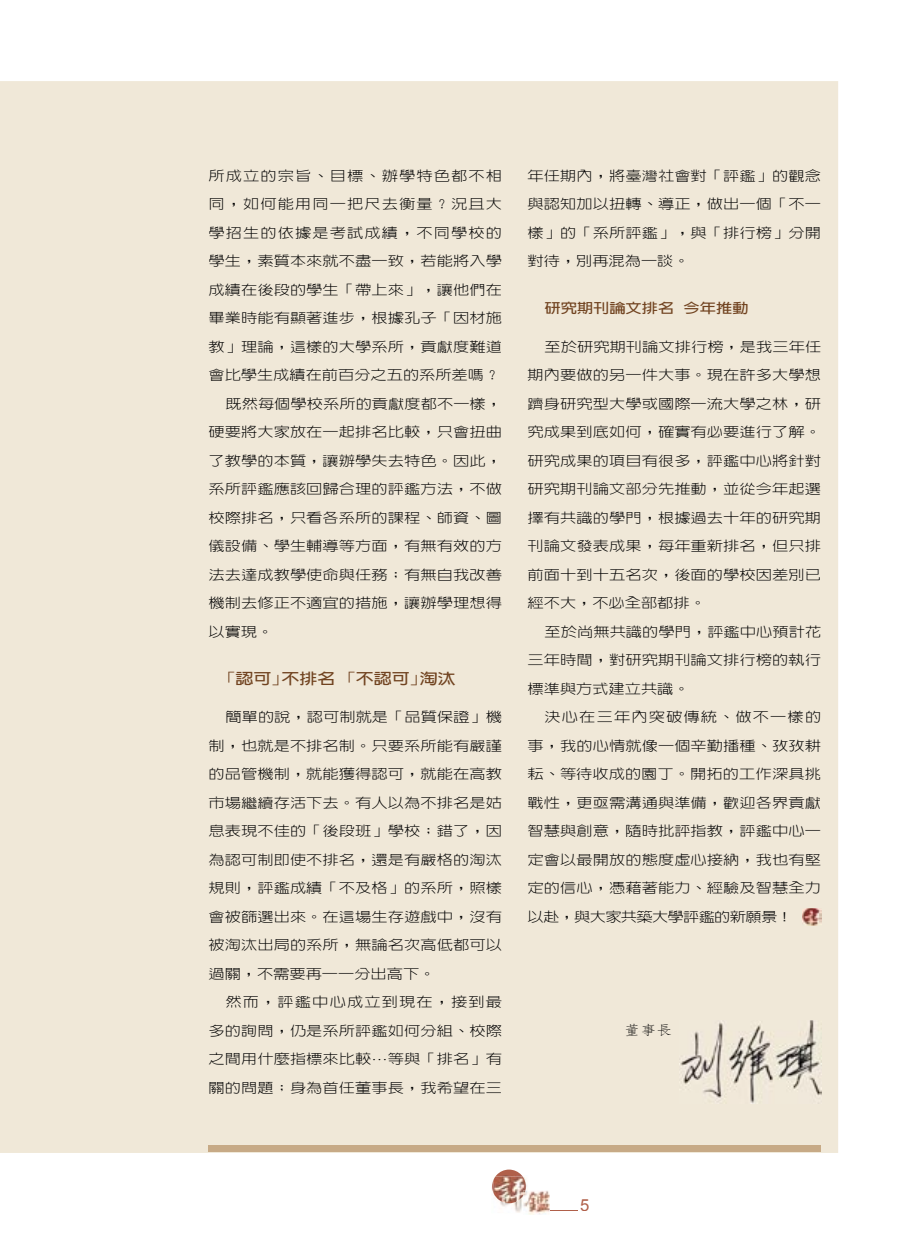
<style>
.page{position:relative;width:902px;height:1259px;background:#fff}
.page>*{position:absolute;margin:0;border:0;box-sizing:border-box;transform-origin:0 0}
.t1{font:16.65px "Arial";color:#b0604a}
.t2{font:700 15px "CT Hei";color:#714320;scale:1.2 1}
.t3{font:300 13.5px/28.5px "CT Hei";letter-spacing:.005em;color:#000;text-align:justify;scale:1.2 1}
.t4{font:300 13.5px "CT Hei";letter-spacing:.07em;color:#000;scale:1.2 1}
.t5{font:700 13.5px "CT Hei";color:#714320;scale:1.2 1}
.t6{font:300 13.5px "CT Song";color:#000;scale:1.2 1}
.s1{font-weight:500}
</style>
<div class="page">
<svg style="left:491px;top:1169px;width:87px;height:46px"></svg>
<div style="left:0;top:81px;width:838px;height:1072px;background:#f0e8d8"></div>
<img style="left:679px;top:1020px;width:142px;height:83px">
<div style="left:208px;top:1145px;width:613px;height:7px;background:#c7aa86"></div>
<img style="left:802px;top:908px;width:19px;height:17px">
<p class="t4" style="left:208px;top:168px;width:246px">所成立的宗旨、目標、辦學特色都不相</p>
<p class="t4" style="left:208px;top:197px;width:246px">同，如何能用同一把尺去衡量？況且大</p>
<p class="t4" style="left:208px;top:225px;width:246px">學招生的依據是考試成績，不同學校的</p>
<p class="t3" style="left:208px;top:247px;width:246px">學生，素質本來就不盡一致，若能將入學</p>
<p class="t3" style="left:208px;top:275px;width:246px">成績在後段的學生「帶上來」，讓他們在</p>
<p class="t3" style="left:208px;top:304px;width:246px">畢業時能有顯著進步，根據孔子「因材施</p>
<p class="t3" style="left:208px;top:332px;width:246px">教」理論，這樣的大學系所，貢獻度難道</p>
<p class="t3" style="left:208px;top:361px;width:245px">會比學生成績在前百分之五的系所差嗎？</p>
<p class="t3" style="left:225px;top:389px;width:232px">既然每個學校系所的貢獻度都不一樣，</p>
<p class="t3" style="left:208px;top:418px;width:246px">硬要將大家放在一起排名比較，只會扭曲</p>
<p class="t3" style="left:208px;top:446px;width:246px">了教學的本質，讓辦學失去特色。因此，</p>
<p class="t3" style="left:208px;top:475px;width:246px">系所評鑑應該回歸合理的評鑑方法，不做</p>
<p class="t3" style="left:208px;top:503px;width:246px">校際排名，只看各系所的課程、師資、圖</p>
<p class="t3" style="left:208px;top:532px;width:246px">儀設備、學生輔導等方面，有無有效的方</p>
<p class="t3" style="left:208px;top:560px;width:246px">法去達成教學使命與任務；有無自我改善</p>
<p class="t3" style="left:208px;top:589px;width:246px">機制去修正不適宜的措施，讓辦學理想得</p>
<p class="t3" style="left:208px;top:617px;width:55px">以實現。</p>
<p class="t2" style="left:219px;top:670px;width:198px"><span class="s1">「</span>認可<span class="s1">」</span>不排名 <span class="s1">「</span>不認可<span class="s1">」</span>淘汰</p>
<p class="t3" style="left:208px;top:703px;width:246px;text-indent:17px">簡單的說，認可制就是「品質保證」機制，也就是不排名制。只要系所能有嚴謹的品管機制，就能獲得認可，就能在高教市場繼續存活下去。有人以為不排名是姑息表現不佳的「後段班」學校；錯了，因為認可制即使不排名，還是有嚴格的淘汰規則，評鑑成績「不及格」的系所，照樣會被篩選出來。在這場生存遊戲中，沒有被淘汰出局的系所，無論名次高低都可以過關，不需要再一一分出高下。</p>
<p class="t3" style="left:208px;top:988px;width:246px;text-indent:17px">然而，評鑑中心成立到現在，接到最多的詢問，仍是系所評鑑如何分組、校際之間用什麼指標來比較<sup>…</sup>等與「排名」有關的問題；身為首任董事長，我希望在三</p>
<p class="t3" style="left:527px;top:161px;width:246px">年任期內，將臺灣社會對「評鑑」的觀念與認知加以扭轉、導正，做出一個「不一樣」的「系所評鑑」，與「排行榜」分開對待，別再混為一談。</p>
<p class="t5" style="left:544px;top:300px;width:171px">研究期刊論文排名 今年推動</p>
<p class="t3" style="left:527px;top:332px;width:246px;text-indent:17px">至於研究期刊論文排行榜，是我三年任期內要做的另一件大事。現在許多大學想躋身研究型大學或國際一流大學之林，研究成果到底如何，確實有必要進行了解。研究成果的項目有很多，評鑑中心將針對研究期刊論文部分先推動，並從今年起選擇有共識的學門，根據過去十年的研究期刊論文發表成果，每年重新排名，但只排前面十到十五名次，後面的學校因差別已經不大，不必全部都排。</p>
<p class="t3" style="left:527px;top:617px;width:246px;text-indent:17px">至於尚無共識的學門，評鑑中心預計花三年時間，對研究期刊論文排行榜的執行標準與方式建立共識。</p>
<p class="t3" style="left:527px;top:703px;width:246px;text-indent:17px">決心在三年內突破傳統、做不一樣的事，我的心情就像一個辛勤播種、孜孜耕耘、等待收成的園丁。開拓的工作深具挑戰性，更亟需溝通與準備，歡迎各界貢獻智慧與創意，隨時批評指教，評鑑中心一定會以最開放的態度虛心接納，我也有堅定的信心，憑藉著能力、經驗及智慧全力以赴，與大家共築大學評鑑的新願景！</p>
<p class="t6" style="left:624px;top:1022px;width:42px">董事長</p>
<p class="t1" style="left:580px;top:1194px;width:11px">5</p>
</div>
